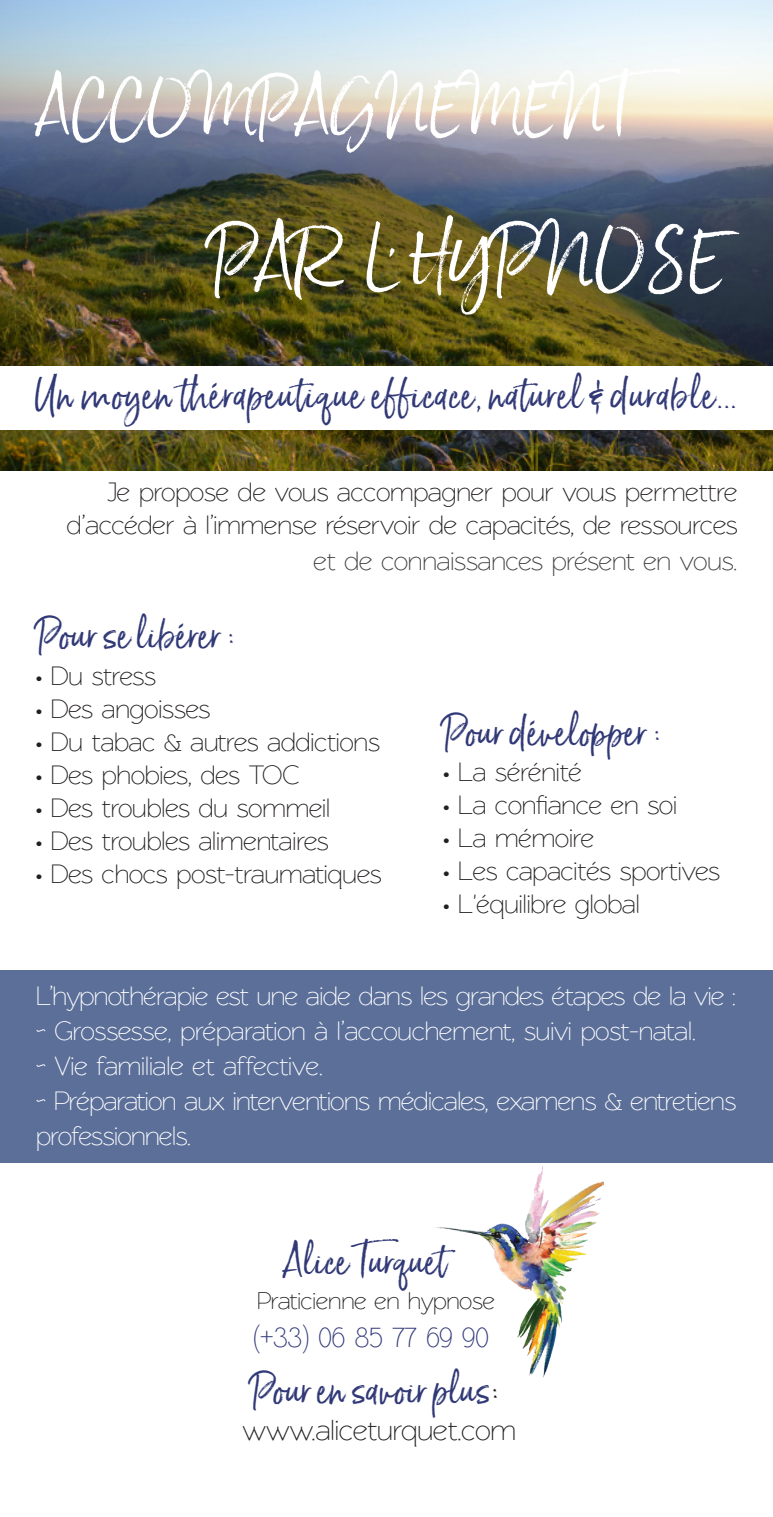
<style>
.page{position:relative;width:773px;height:1517px;background:#fff}
.page>*{position:absolute;margin:0;border:0;box-sizing:border-box;transform-origin:0 0}
.t1{font:72.5px "Born Ready Upright";color:#fff}
.t2{font:65px "Born Ready Upright";color:#fff}
.t3{font:38.5px "Born Ready Upright";letter-spacing:.02em;color:#303876}
.t4{font:37.5px "Born Ready Upright";color:#303876}
.t5{font:30px "Rawengulk Sans";color:#231f20}
.t6{font:30px "Rawengulk Sans";color:#303876}
.t7{font:27.5px "Rawengulk Sans";color:#231f20}
.t8{font:27.5px/35px "Rawengulk Sans";letter-spacing:-.015em;color:#fff}
.t9{font:27.5px "Rawengulk Sans";color:#3e3e3f}
.t10{font:25px "Rawengulk Sans";color:#231f20}
.s1{font-size:26.75px}
.s2{color:#231f20}
</style>
<div class="page">
<div style="left:0;top:970px;width:772px;height:193px;background:#5b6f99"></div>
<img style="left:0;top:0;width:772px;height:470px">
<div style="left:0;top:366px;width:772px;height:63px;background:#fff"></div>
<img style="left:435px;top:1166px;width:168px;height:212px">
<p class="t2" style="left:35px;top:67px;width:655px">ACCOMPAGNEMENT</p>
<p class="t1" style="left:211px;top:215px;width:514px">PAR L' HYPNOSE</p>
<p class="t3" style="left:35px;top:371px;width:702px">Un moyen thérapeutique efficace, naturel &amp; durable...</p>
<p class="t7" style="left:108px;top:476px;width:631px">Je propose de vous accompagner pour vous permettre</p>
<p class="t7" style="left:67px;top:509px;width:672px">d’accéder à l’immense réservoir de capacités, de ressources</p>
<p class="t9" style="left:313px;top:545px;width:425px">et de connaissances présent en vous.</p>
<p class="t4" style="left:37px;top:612px;width:203px">Pour se libérer :</p>
<p class="t7" style="left:36px;top:660px;width:121px">• Du stress</p>
<p class="t7" style="left:36px;top:693px;width:176px">• Des angoisses</p>
<p class="t7" style="left:36px;top:726px;width:345px">• Du tabac &amp; autres addictions</p>
<p class="t7" style="left:36px;top:759px;width:265px">• Des phobies, des TOC</p>
<p class="t7" style="left:36px;top:792px;width:295px">• Des troubles du sommeil</p>
<p class="t7" style="left:36px;top:825px;width:294px">• Des troubles alimentaires</p>
<p class="t7" style="left:36px;top:858px;width:347px">• Des chocs post-traumatiques</p>
<p class="t4" style="left:443px;top:709px;width:222px">Pour développer :</p>
<p class="t7" style="left:443px;top:756px;width:140px">• La sérénité</p>
<p class="t7" style="left:443px;top:789px;width:235px">• La confiance en soi</p>
<p class="t7" style="left:443px;top:822px;width:152px">• La mémoire</p>
<p class="t7" style="left:443px;top:855px;width:278px">• Les capacités sportives</p>
<p class="t7" style="left:443px;top:888px;width:198px">• L'équilibre global</p>
<p class="t8" style="left:36px;top:978px;width:701px">L’hypnothérapie est une aide dans les grandes étapes de la vie <span class="s1">:</span></p>
<p class="t8" style="left:36px;top:1013px;width:661px">∽ Grossesse, préparation à l’accouchement, suivi post-natal.</p>
<p class="t8" style="left:36px;top:1048px;width:288px">∽ Vie familiale et affective.</p>
<p class="t8" style="left:36px;top:1083px;width:701px">∽ Préparation aux interventions médicales, examens &amp; entretiens professionnels.</p>
<p class="t4" style="left:283px;top:1238px;width:166px">Alice Turquet</p>
<p class="t10" style="left:257px;top:1286px;width:239px">Praticienne en hypnose</p>
<p class="t6" style="left:254px;top:1320px;width:236px">(+33) 06 85 77 69 90</p>
<p class="t4" style="left:251px;top:1366px;width:252px">Pour en savoir plus<span class="s2">:</span></p>
<p class="t5" style="left:242px;top:1413px;width:275px">www.aliceturquet.com</p>
</div>
